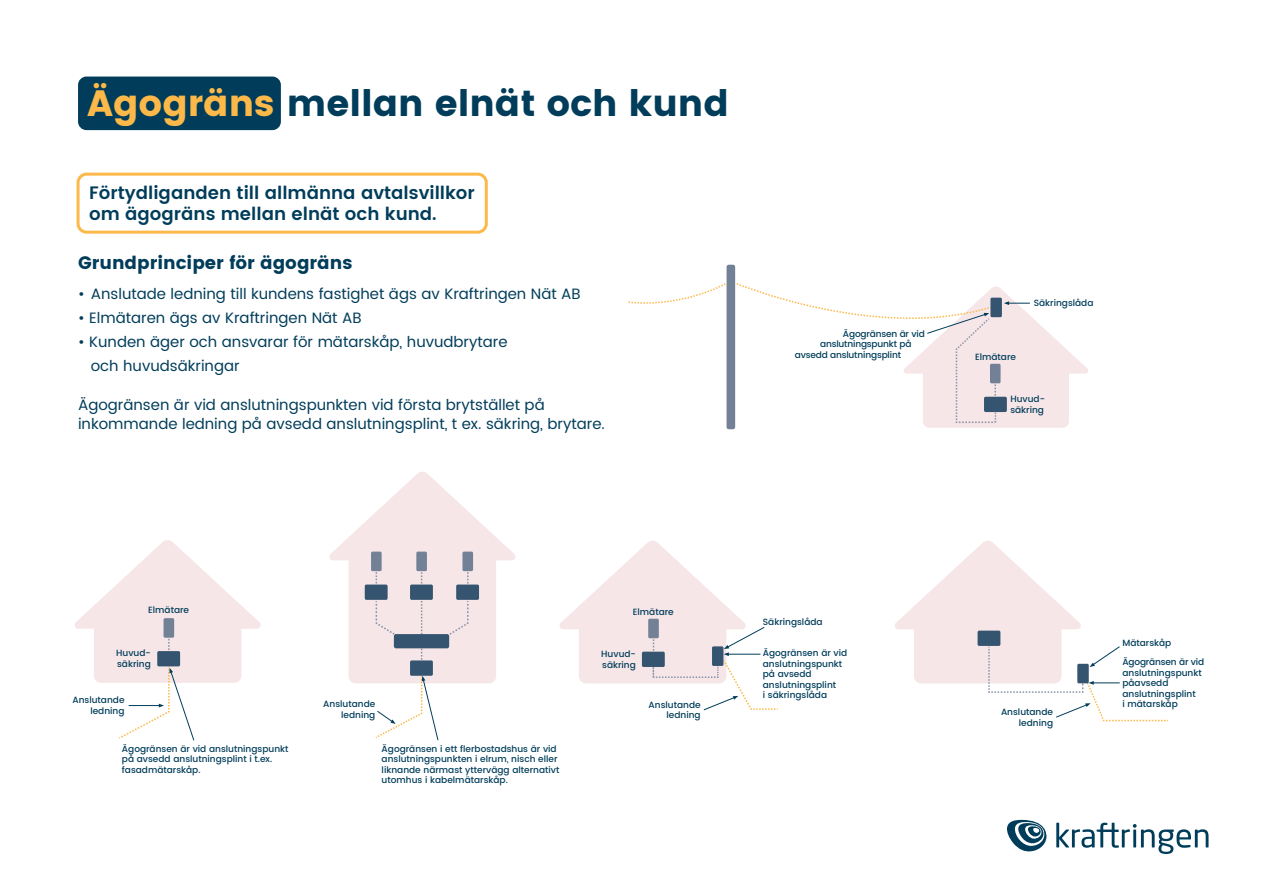
<style>
.page{position:relative;width:1263px;height:893px;background:#fff}
.page>*{position:absolute;margin:0;border:0;box-sizing:border-box;transform-origin:0 0}
.t1{font:700 36.45px "Poppins";color:#013d5a}
.t2{font:600 18px/21px "Poppins";color:#013d5a}
.t3{font:700 18px "Poppins";color:#013d5a}
.t4{font:15px/24px "Poppins";color:#013d5a}
.t5{font:500 9px/10.5px "Poppins";color:#013d5a}
.t6{font:500 9px/19.8px "Poppins";letter-spacing:-.02em;color:#013d5a}
.s1{color:#fcb949}
</style>
<div class="page">
<svg style="left:1007px;top:820px;width:40px;height:31px"></svg>
<svg style="left:1056px;top:823px;width:152px;height:30px"></svg>
<div style="left:78px;top:77px;width:203px;height:53px;background:#013d5a;border-radius:8px"></div>
<div style="left:77px;top:173px;width:411px;height:61px;border:3px solid #fcb949;border-radius:9px"></div>
<svg style="left:75px;top:540px;width:186px;height:201px"></svg>
<div style="left:157px;top:651px;width:23px;height:15px;background:#355470;border-radius:2px"></div>
<svg style="left:329px;top:472px;width:186px;height:269px"></svg>
<div style="left:410px;top:660px;width:23px;height:16px;background:#355470;border-radius:2px"></div>
<svg style="left:559px;top:541px;width:219px;height:170px"></svg>
<svg style="left:895px;top:541px;width:273px;height:181px"></svg>
<svg style="left:628px;top:283px;width:98px;height:21px"></svg>
<div style="left:726px;top:265px;width:9px;height:164px;background:#738197;border-radius:2px"></div>
<svg style="left:735px;top:282px;width:353px;height:146px"></svg>
<h1 class="t1" style="left:87px;top:82px;width:643px"><span class="s1">Ägogräns</span> mellan elnät och kund</h1>
<h2 class="t2" style="left:89px;top:183px;width:387px">Förtydliganden till allmänna avtalsvillkor om ägogräns mellan elnät och kund.</h2>
<h2 class="t3" style="left:78px;top:252px;width:276px">Grundprinciper för ägogräns</h2>
<h3 class="t4" style="left:78px;top:282px;width:504px">• Anslutade ledning till kundens fastighet ägs av Kraftringen Nät AB</h3>
<h3 class="t4" style="left:78px;top:306px;width:285px">• Elmätaren ägs av Kraftringen Nät AB</h3>
<h3 class="t4" style="left:91px;top:330px;width:418px;text-indent:-13px">• Kunden äger och ansvarar för mätarskåp, huvudbrytare och huvudsäkringar</h3>
<h3 class="t4" style="left:78px;top:395px;width:528px;line-height:19.5px">Ägogränsen är vid anslutningspunkten vid första brytstället på inkommande ledning på avsedd anslutningsplint, t ex. säkring, brytare.</h3>
<p class="t6" style="left:843px;top:324px;width:83px">Ägogränsen är vid</p>
<p class="t6" style="left:820px;top:334px;width:93px">anslutningspunkt på</p>
<p class="t6" style="left:795px;top:345px;width:108px">avsedd anslutningsplint</p>
<p class="t5" style="left:1034px;top:298px;width:61px">Säkringslåda</p>
<p class="t5" style="left:975px;top:352px;width:43px">Elmätare</p>
<p class="t5" style="left:1010px;top:394px;width:36px">Huvud&shy;säkring</p>
<p class="t5" style="left:148px;top:605px;width:43px">Elmätare</p>
<p class="t5" style="left:116px;top:648px;width:36px">Huvud&shy;säkring</p>
<p class="t5" style="left:72px;top:695px;width:54px;text-align:right">Anslutande ledning</p>
<p class="t5" style="left:122px;top:744px;width:168px">Ägogränsen är vid anslutningspunkt på avsedd anslutningsplint i t.ex. fasadmätarskåp.</p>
<p class="t5" style="left:323px;top:699px;width:54px;text-align:right">Anslutande ledning</p>
<p class="t5" style="left:382px;top:744px;width:179px">Ägogränsen i ett flerbostadshus är vid anslutningspunkten i elrum, nisch eller liknande närmast yttervägg alternativt utomhus i kabelmätarskåp.</p>
<p class="t5" style="left:633px;top:607px;width:43px">Elmätare</p>
<p class="t5" style="left:601px;top:649px;width:36px">Huvud&shy;säkring</p>
<p class="t5" style="left:649px;top:700px;width:54px;text-align:right">Anslutande ledning</p>
<p class="t5" style="left:763px;top:617px;width:61px">Säkringslåda</p>
<p class="t5" style="left:763px;top:648px;width:86px">Ägogränsen är vid anslutningspunkt på avsedd anslutningsplint<br>i säkringslåda</p>
<p class="t5" style="left:1001px;top:707px;width:54px;text-align:right">Anslutande ledning</p>
<p class="t6" style="left:1122px;top:633px;width:83px">Mätarskåp<br>Ägogränsen är vid</p>
<p class="t5" style="left:1122px;top:668px;width:81px">anslutningspunkt påavsedd anslutningsplint<br>i mätarskåp</p>
</div>
